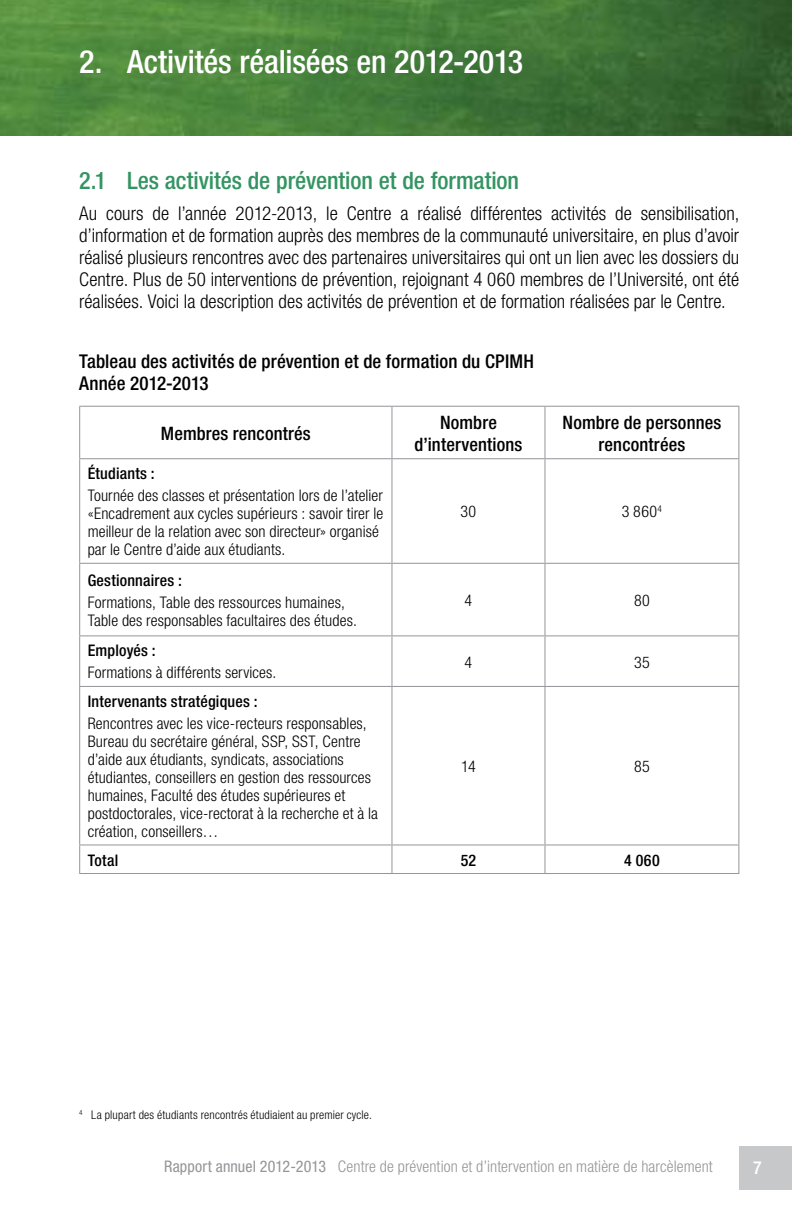
<style>
.page{position:relative;width:792px;height:1224px;background:#fff}
.page>*{position:absolute;margin:0;border:0;box-sizing:border-box;transform-origin:0 0}
.t1{font:500 condensed 32px "Helvetica Neue";letter-spacing:-.005em;color:#fff}
.t2{font:500 condensed 24px "Helvetica Neue";color:#339462}
.t3{font:300 condensed 19px/22px "Helvetica Neue";color:#000;text-align:justify}
.t4{font:500 condensed 19px/22px "Helvetica Neue";letter-spacing:.005em;color:#000}
.t5{font:500 condensed 18.4px/22px "Helvetica Neue";letter-spacing:.01em;color:#000;text-align:center}
.t6{font:500 condensed 18px "Helvetica Neue";color:#fff}
.t7{font:300 condensed 16px/18px "Helvetica Neue";letter-spacing:.01em;color:#000}
.t8{font:300 condensed 16px "Helvetica Neue";letter-spacing:.005em;color:#939598}
.t9{font:500 condensed 16px "Helvetica Neue";letter-spacing:.015em;color:#000}
.t10{font:300 condensed 12px "Helvetica Neue";letter-spacing:.015em;color:#000}
.s1{font-weight:400}
</style>
<div class="page">
<img style="left:0;top:0;width:792px;height:136px">
<div style="left:739px;top:1146px;width:53px;height:44px;background:#c7c8ca"></div>
<hr style="left:79px;top:406px;width:313px;height:1px;background:#939598">
<hr style="left:79px;top:407px;width:1px;height:51px;background:#939598">
<hr style="left:392px;top:406px;width:153px;height:1px;background:#939598">
<hr style="left:391px;top:407px;width:1px;height:51px;background:#939598">
<hr style="left:545px;top:406px;width:194px;height:1px;background:#939598">
<hr style="left:544px;top:407px;width:1px;height:51px;background:#939598">
<hr style="left:738px;top:407px;width:1px;height:51px;background:#939598">
<hr style="left:79px;top:458px;width:313px;height:1px;background:#939598">
<hr style="left:79px;top:459px;width:1px;height:104px;background:#939598">
<hr style="left:392px;top:458px;width:153px;height:1px;background:#939598">
<hr style="left:391px;top:459px;width:1px;height:104px;background:#939598">
<hr style="left:545px;top:458px;width:194px;height:1px;background:#939598">
<hr style="left:544px;top:459px;width:1px;height:104px;background:#939598">
<hr style="left:738px;top:459px;width:1px;height:104px;background:#939598">
<hr style="left:79px;top:563px;width:313px;height:1px;background:#939598">
<hr style="left:79px;top:564px;width:1px;height:71px;background:#939598">
<hr style="left:392px;top:563px;width:153px;height:1px;background:#939598">
<hr style="left:391px;top:564px;width:1px;height:71px;background:#939598">
<hr style="left:545px;top:563px;width:194px;height:1px;background:#939598">
<hr style="left:544px;top:564px;width:1px;height:71px;background:#939598">
<hr style="left:738px;top:564px;width:1px;height:71px;background:#939598">
<hr style="left:79px;top:635px;width:313px;height:1px;background:#939598">
<hr style="left:79px;top:636px;width:1px;height:50px;background:#939598">
<hr style="left:392px;top:635px;width:153px;height:1px;background:#939598">
<hr style="left:391px;top:636px;width:1px;height:50px;background:#939598">
<hr style="left:545px;top:635px;width:194px;height:1px;background:#939598">
<hr style="left:544px;top:636px;width:1px;height:50px;background:#939598">
<hr style="left:738px;top:636px;width:1px;height:50px;background:#939598">
<hr style="left:79px;top:686px;width:313px;height:1px;background:#939598">
<hr style="left:79px;top:687px;width:1px;height:157px;background:#939598">
<hr style="left:392px;top:686px;width:153px;height:1px;background:#939598">
<hr style="left:391px;top:687px;width:1px;height:157px;background:#939598">
<hr style="left:545px;top:686px;width:194px;height:1px;background:#939598">
<hr style="left:544px;top:687px;width:1px;height:157px;background:#939598">
<hr style="left:738px;top:687px;width:1px;height:157px;background:#939598">
<hr style="left:79px;top:844px;width:313px;height:1px;background:#939598">
<svg style="left:79px;top:845px;width:1px;height:28px"></svg>
<hr style="left:392px;top:844px;width:153px;height:1px;background:#939598">
<svg style="left:391px;top:845px;width:1px;height:28px"></svg>
<hr style="left:545px;top:844px;width:194px;height:1px;background:#939598">
<svg style="left:544px;top:845px;width:1px;height:28px"></svg>
<svg style="left:738px;top:845px;width:1px;height:28px"></svg>
<hr style="left:79px;top:873px;width:313px;height:1px;background:#939598">
<hr style="left:392px;top:873px;width:153px;height:1px;background:#939598">
<hr style="left:545px;top:873px;width:194px;height:1px;background:#939598">
<h1 class="t1" style="left:79px;top:43px;width:445px">2. Activités réalisées en 2012-2013</h1>
<h2 class="t2" style="left:79px;top:166px;width:441px">2.1 Les activités de prévention et de formation</h2>
<p class="t3" style="left:79px;top:202px;width:662px">Au cours de l’année 2012-2013, le Centre a réalisé différentes activités de sensibilisation, d’information et de formation auprès des membres de la communauté universitaire, en plus d’avoir réalisé plusieurs rencontres avec des partenaires universitaires qui ont un lien avec les dossiers du Centre. Plus de 50 interventions de prévention, rejoignant 4 060 membres de l’Université, ont été réalisées. Voici la description des activités de prévention et de formation réalisées par le Centre.</p>
<p class="t4" style="left:79px;top:350px;width:456px">Tableau des activités de prévention et de formation du CPIMH<br>Année 2012-2013</p>
<p class="t5" style="left:161px;top:422px;width:152px">Membres rencontrés</p>
<p class="t5" style="left:415px;top:411px;width:109px">Nombre d’interventions</p>
<p class="t5" style="left:563px;top:411px;width:160px">Nombre de personnes rencontrées</p>
<p class="t9" style="left:88px;top:464px;width:69px">Étudiants :</p>
<p class="t7" style="left:88px;top:486px;width:297px">Tournée des classes et présentation lors de l’atelier «Encadrement aux cycles supérieurs : savoir tirer le meilleur de la relation avec son directeur» organisé par le Centre d’aide aux étudiants.</p>
<p class="t7" style="left:461px;top:503px;width:17px">30</p>
<p class="t7" style="left:622px;top:503px;width:42px">3 860<sup>4</sup></p>
<p class="t9" style="left:88px;top:571px;width:96px">Gestionnaires :</p>
<p class="t7" style="left:88px;top:593px;width:271px">Formations, Table des ressources humaines,<br>Table des responsables facultaires des études.</p>
<p class="t7" style="left:465px;top:591px;width:9px">4</p>
<p class="t7" style="left:634px;top:591px;width:17px">80</p>
<p class="t9" style="left:88px;top:641px;width:69px">Employés :</p>
<p class="t7" style="left:88px;top:664px;width:190px">Formations à différents services.</p>
<p class="t7" style="left:465px;top:653px;width:9px">4</p>
<p class="t7" style="left:634px;top:653px;width:17px">35</p>
<p class="t9" style="left:88px;top:692px;width:171px">Intervenants stratégiques :</p>
<p class="t7" style="left:88px;top:714px;width:292px">Rencontres avec les vice-recteurs responsables, Bureau du secrétaire général, SSP, SST, Centre d’aide aux étudiants, syndicats, associations étudiantes, conseillers en gestion des ressources humaines, Faculté des études supérieures et postdoctorales, vice-rectorat à la recherche et à la création, conseillers…</p>
<p class="t7" style="left:461px;top:757px;width:16px">14</p>
<p class="t7" style="left:634px;top:757px;width:17px">85</p>
<p class="t9" style="left:88px;top:850px;width:32px">Total</p>
<p class="t9" style="left:461px;top:850px;width:17px">52</p>
<p class="t9" style="left:624px;top:850px;width:37px">4 060</p>
<p class="t10" style="left:79px;top:1108px;width:294px"><sup>4</sup> La plupart des étudiants rencontrés étudiaient au premier cycle.</p>
<p class="t8" style="left:164px;top:1158px;width:550px"><span class="s1">Rapport annuel 2012-2013</span> Centre de prévention et d’intervention en matière de harcèlement</p>
<p class="t6" style="left:753px;top:1157px;width:10px">7</p>
</div>
